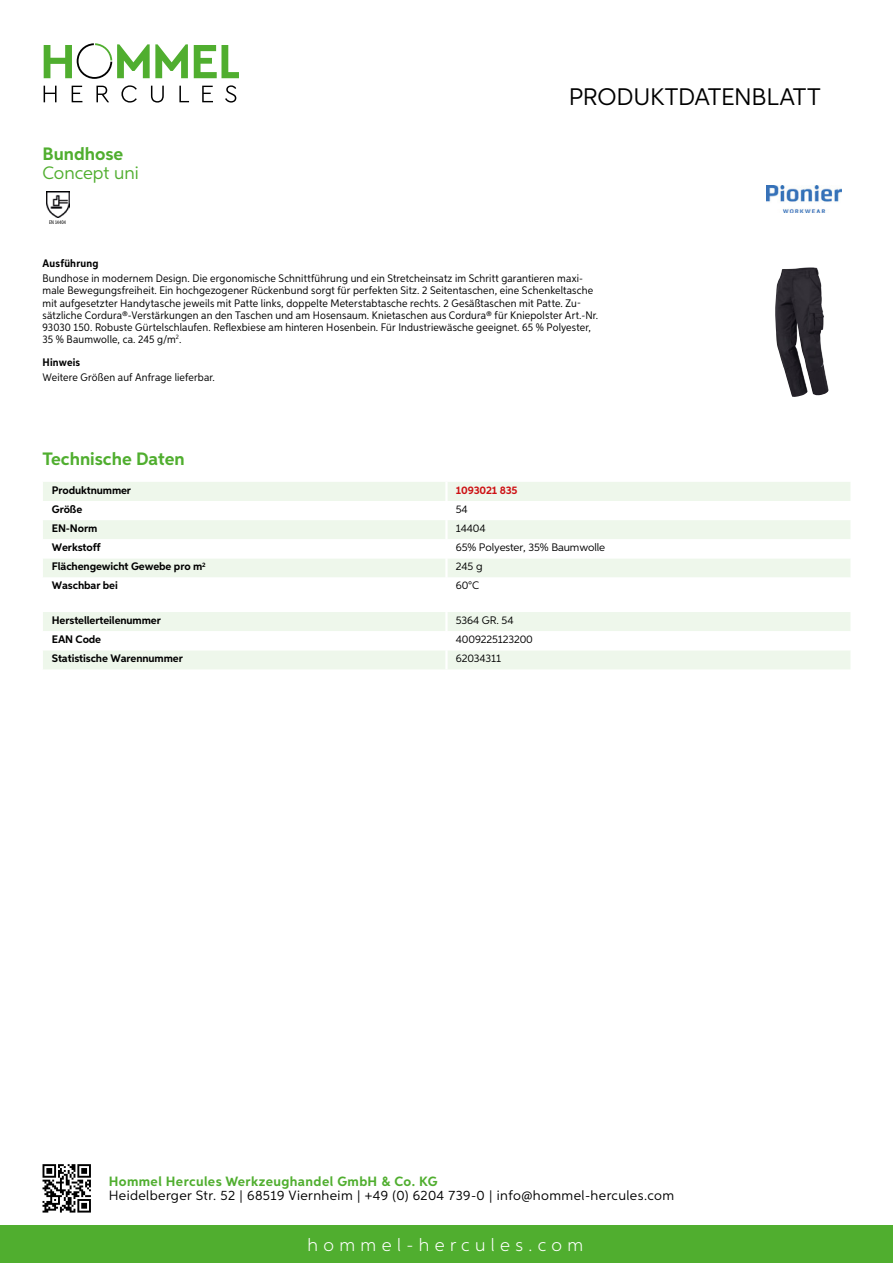
<style>
.page{position:relative;width:893px;height:1263px;background:#fff}
.page>*{position:absolute;margin:0;border:0;box-sizing:border-box;transform-origin:0 0}
.t1{font:24px "Aspira";letter-spacing:-.01em;color:#000}
.t2{font:700 18px "Aspira";color:#50ae2f}
.t3{font:300 18px "Aspira";letter-spacing:.3em;color:#fff}
.t4{font:18px "Aspira";color:#50ae2f}
.t5{font:13.5px "Aspira";letter-spacing:.03em;color:#000}
.t6{font:700 13.5px "Aspira";letter-spacing:.03em;color:#50ae2f}
.t7{font:10.95px/12px "Aspira Nar";letter-spacing:.015em;color:#000}
.t8{font:700 10.95px "Aspira";letter-spacing:-.01em;color:#000}
.t9{font:10.95px "Aspira";letter-spacing:-.01em;color:#000}
.t10{font:700 10.95px "Aspira Nar";letter-spacing:.02em;color:#000}
.t11{font:700 10.95px "Aspira";letter-spacing:-.01em;color:#cd1013}
.t12{font:5.25px "Aspira XX Nar";color:#000}
</style>
<div class="page">
<div style="left:0;top:1226px;width:893px;height:37px;background:#50ae2f"></div>
<svg style="left:43px;top:1164px;width:48px;height:48px"></svg>
<svg style="left:194px;top:45px;width:45px;height:33px"></svg>
<svg style="left:44px;top:43px;width:144px;height:36px"></svg>
<svg style="left:44px;top:86px;width:13px;height:16px"></svg>
<svg style="left:72px;top:86px;width:10px;height:16px"></svg>
<svg style="left:96px;top:86px;width:13px;height:16px"></svg>
<svg style="left:121px;top:85px;width:16px;height:18px"></svg>
<svg style="left:151px;top:86px;width:13px;height:17px"></svg>
<svg style="left:179px;top:86px;width:10px;height:16px"></svg>
<svg style="left:202px;top:86px;width:11px;height:16px"></svg>
<svg style="left:225px;top:85px;width:11px;height:18px"></svg>
<div style="left:43px;top:482px;width:807px;height:19px;background:#eef7eb"></div>
<svg style="left:43px;top:520px;width:807px;height:57px;fill:#eef7eb"></svg>
<hr style="left:445px;top:482px;width:3px;height:19px;background:#fff">
<hr style="left:445px;top:520px;width:3px;height:19px;background:#fff">
<hr style="left:445px;top:539px;width:3px;height:19px;background:#fff">
<hr style="left:445px;top:558px;width:3px;height:19px;background:#fff">
<svg style="left:43px;top:612px;width:807px;height:57px"></svg>
<hr style="left:445px;top:650px;width:3px;height:19px;background:#fff">
<img style="left:46px;top:191px;width:23px;height:27px">
<img style="left:775px;top:267px;width:54px;height:130px">
<img style="left:766px;top:185px;width:76px;height:27px">
<h2 class="t2" style="left:43px;top:142px;width:82px">Bundhose</h2>
<h2 class="t4" style="left:43px;top:162px;width:98px">Concept uni</h2>
<p class="t12" style="left:49px;top:219px;width:18px">EN 14404</p>
<h1 class="t1" style="left:569px;top:82px;width:253px">Produktdatenblatt</h1>
<p class="t10" style="left:43px;top:257px;width:58px">Ausführung</p>
<p class="t7" style="left:43px;top:273px;width:557px">Bundhose in modernem Design. Die ergonomische Schnittführung und ein Stretcheinsatz im Schritt garantieren maxi&shy;male Bewegungsfreiheit. Ein hochgezogener Rückenbund sorgt für perfekten Sitz. 2 Seitentaschen, eine Schenkeltasche mit aufgesetzter Handytasche jeweils mit Patte links, doppelte Meterstabtasche rechts. 2 Gesäßtaschen mit Patte. Zu&shy;sätzliche Cordura®-Verstärkungen an den Taschen und am Hosensaum. Knietaschen aus Cordura® für Kniepolster Art.-Nr.<br>93030 150. Robuste Gürtelschlaufen. Reflexbiese am hinteren Hosenbein. Für Industriewäsche geeignet. 65 % Polyester, 35 % Baumwolle, ca. 245 g/m<sup>2</sup>.</p>
<p class="t10" style="left:43px;top:355px;width:39px">Hinweis</p>
<p class="t7" style="left:43px;top:371px;width:174px">Weitere Größen auf Anfrage lieferbar.</p>
<h2 class="t2" style="left:43px;top:448px;width:144px">Technische Daten</h2>
<p class="t8" style="left:52px;top:483px;width:81px">Produktnummer</p>
<p class="t11" style="left:456px;top:483px;width:63px">1093021 835</p>
<p class="t8" style="left:52px;top:502px;width:32px">Größe</p>
<p class="t9" style="left:456px;top:502px;width:13px">54</p>
<p class="t8" style="left:52px;top:521px;width:47px">EN-Norm</p>
<p class="t9" style="left:456px;top:522px;width:31px">14404</p>
<p class="t8" style="left:52px;top:541px;width:50px">Werkstoff</p>
<p class="t9" style="left:456px;top:541px;width:151px">65% Polyester, 35% Baumwolle</p>
<p class="t8" style="left:52px;top:560px;width:155px">Flächengewicht Gewebe pro m<sup>2</sup></p>
<p class="t9" style="left:456px;top:560px;width:28px">245 g</p>
<p class="t8" style="left:52px;top:579px;width:68px">Waschbar bei</p>
<p class="t9" style="left:456px;top:579px;width:25px">60°C</p>
<p class="t8" style="left:52px;top:613px;width:111px">Herstellerteilenummer</p>
<p class="t9" style="left:456px;top:613px;width:59px">5364 GR. 54</p>
<p class="t8" style="left:52px;top:633px;width:51px">EAN Code</p>
<p class="t9" style="left:456px;top:633px;width:79px">4009225123200</p>
<p class="t8" style="left:52px;top:652px;width:132px">Statistische Warennummer</p>
<p class="t9" style="left:456px;top:652px;width:47px">62034311</p>
<p class="t6" style="left:109px;top:1172px;width:330px">Hommel Hercules Werkzeughandel GmbH &amp; Co. KG</p>
<p class="t5" style="left:109px;top:1187px;width:567px">Heidelberger Str. 52 | 68519 Viernheim | +49 (0) 6204 739-0 | info@hommel-hercules.com</p>
<h2 class="t3" style="left:307px;top:1234px;width:277px">hommel-hercules.com</h2>
</div>
